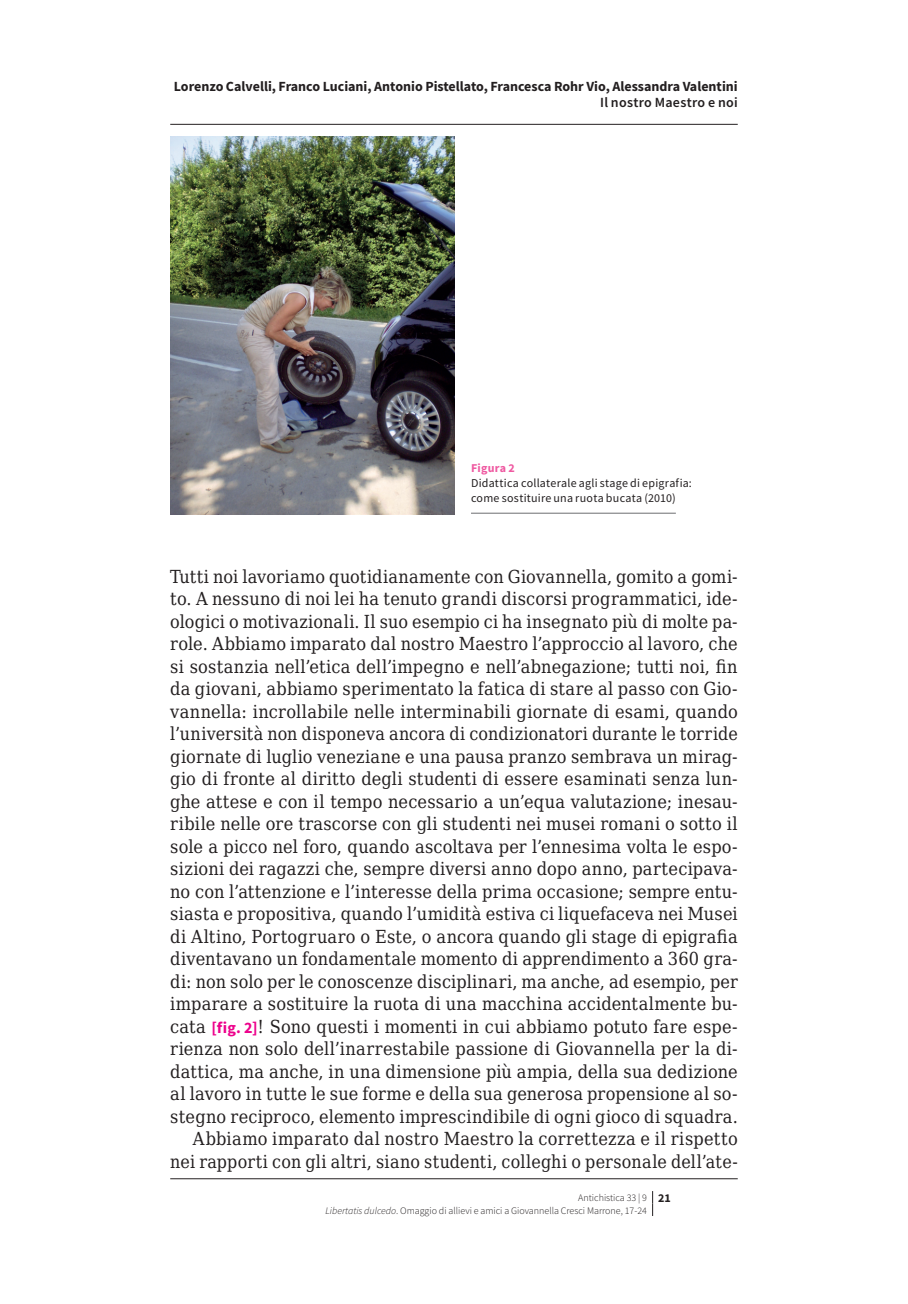
<style>
.page{position:relative;width:908px;height:1304px;background:#fff}
.page>*{position:absolute;margin:0;border:0;box-sizing:border-box;transform-origin:0 0}
.t1{font:18px/22.4px "DejaVu Serif Condensed";letter-spacing:.01em;color:#231f20;text-align:right}
.t2{font:700 14px "Source Sans Pro";color:#231f20}
.t3{font:600 14px "Source Sans Pro";letter-spacing:.02em;color:#231f20}
.t4{font:12px/15px "Source Sans Pro";letter-spacing:.02em;color:#231f20}
.t5{font:700 12px "Source Sans Pro";letter-spacing:.02em;color:#ef59a1}
.t6{font:300 10px/12.4px "Source Sans Pro";color:#231f20}
.s1{font-family:"Source Sans Pro";font-weight:700;font-size:16px;color:#ed028c}
.s2{font-weight:700;font-size:12px}
.s3{font-style:italic}
</style>
<div class="page">
<svg style="left:652px;top:1191px;width:1px;height:25px"></svg>
<img style="left:170px;top:136px;width:284px;height:378px">
<hr style="left:471px;top:513px;width:204px;height:1px;background:#6c6d70">
<hr style="left:170px;top:124px;width:567px;height:1px;background:#231f20">
<hr style="left:170px;top:1178px;width:567px;height:1px;background:#231f20">
<p class="t2" style="left:174px;top:77px;width:565px">Lorenzo Calvelli, Franco Luciani, Antonio Pistellato, Francesca Rohr Vio, Alessandra Valentini</p>
<p class="t3" style="left:600px;top:94px;width:139px">Il nostro Maestro e noi</p>
<p class="t5" style="left:471px;top:460px;width:45px">Figura 2</p>
<p class="t4" style="left:471px;top:475px;width:222px">Didattica collaterale agli stage di epigrafia: come sostituire una ruota bucata (2010)</p>
<p class="t1" style="left:170px;top:565px;width:569px">Tutti noi lavoriamo quotidianamente con Giovannella, gomito a gomi&shy;to. A nessuno di noi lei ha tenuto grandi discorsi programmatici, ide&shy;ologici o motivazionali. Il suo esempio ci ha insegnato più di molte pa&shy;role. Abbiamo imparato dal nostro Maestro l’approccio al lavoro, che si sostanzia nell’etica dell’impegno e nell’abnegazione; tutti noi, fin da giovani, abbiamo sperimentato la fatica di stare al passo con Gio&shy;vannella: incrollabile nelle interminabili giornate di esami, quando l’università non disponeva ancora di condizionatori durante le torride giornate di luglio veneziane e una pausa pranzo sembrava un mirag&shy;gio di fronte al diritto degli studenti di essere esaminati senza lun&shy;ghe attese e con il tempo necessario a un’equa valutazione; inesau&shy;ribile nelle ore trascorse con gli studenti nei musei romani o sotto il sole a picco nel foro, quando ascoltava per l’ennesima volta le espo&shy;sizioni dei ragazzi che, sempre diversi anno dopo anno, partecipava&shy;no con l’attenzione e l’interesse della prima occasione; sempre entu&shy;siasta e propositiva, quando l’umidità estiva ci liquefaceva nei Musei di Altino, Portogruaro o Este, o ancora quando gli stage di epigrafia diventavano un fondamentale momento di apprendimento a 360 gra&shy;di: non solo per le conoscenze disciplinari, ma anche, ad esempio, per imparare a sostituire la ruota di una macchina accidentalmente bu&shy;cata <span class="s1">[fig. 2]</span>! Sono questi i momenti in cui abbiamo potuto fare espe&shy;rienza non solo dell’inarrestabile passione di Giovannella per la di&shy;dattica, ma anche, in una dimensione più ampia, della sua dedizione al lavoro in tutte le sue forme e della sua generosa propensione al so&shy;stegno reciproco, elemento imprescindibile di ogni gioco di squadra.<br>Abbiamo imparato dal nostro Maestro la correttezza e il rispetto nei rapporti con gli altri, siano studenti, colleghi o personale dell’ate-</p>
<p class="t6" style="left:325px;top:1191px;width:347px;text-indent:252px">Antichistica 33 | 9 <span class="s2">21<br></span><span class="s3">Libertatis dulcedo</span>. Omaggio di allievi e amici a Giovannella Cresci Marrone, 17-24</p>
</div>
